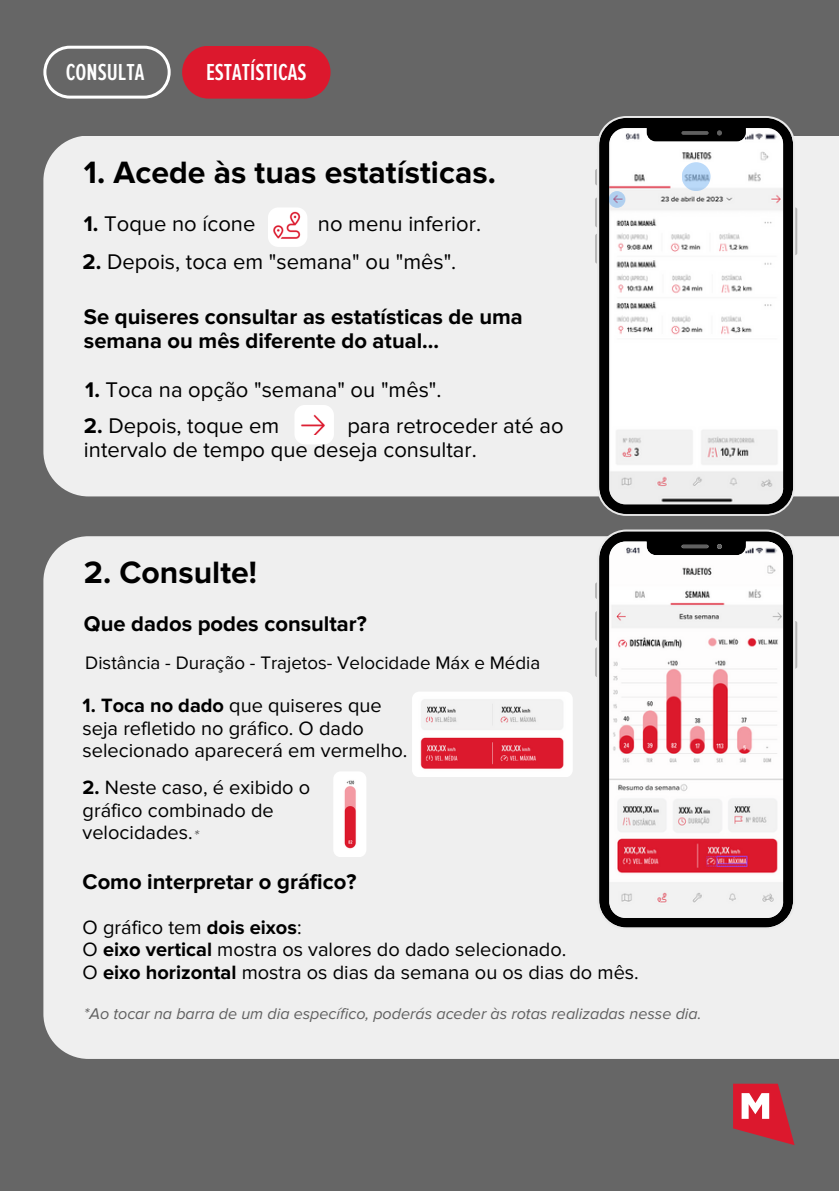
<style>
.page{position:relative;width:839px;height:1191px;background:#fff}
.page>*{position:absolute;margin:0;border:0;box-sizing:border-box;transform-origin:0 0}
.t1{font:700 32px "Proxima Nova";color:#000}
.t2{font:600 24px "Proxima Nova Ex Cn";color:#fff}
.t3{font:22px/24px "Proxima Nova";color:#000}
.t4{font:700 22px/24px "Proxima Nova";color:#000}
.t5{font:20px/22.4px "Proxima Nova";color:#000}
.t6{font:18.8px "Proxima Nova";color:#000}
.t7{font:italic 16px "Proxima Nova";color:#606060}
.s1{font-weight:700}
</style>
<div class="page">
<div style="left:0;top:0;width:838px;height:1191px;background:#666"></div>
<svg style="left:733px;top:1084px;width:61px;height:61px"></svg>
<div style="left:43px;top:136px;width:795px;height:360px;background:#efefef"></div>
<div style="left:268px;top:207px;width:39px;height:40px;background:#fff;border-radius:10px"></div>
<svg style="left:43px;top:46px;width:128px;height:52px"></svg>
<svg style="left:182px;top:46px;width:148px;height:53px"></svg>
<img style="left:273px;top:211px;width:28px;height:28px">
<svg style="left:595px;top:169px;width:2px;height:16px"></svg>
<svg style="left:595px;top:198px;width:2px;height:29px"></svg>
<svg style="left:595px;top:234px;width:2px;height:30px"></svg>
<svg style="left:795px;top:207px;width:2px;height:48px"></svg>
<svg style="left:597px;top:116px;width:198px;height:400px;fill:#fdfdfd"></svg>
<div style="left:294px;top:405px;width:40px;height:39px;background:#fff;border-radius:10px"></div>
<img style="left:301px;top:414px;width:24px;height:21px">
<svg style="left:681px;top:162px;width:29px;height:29px"></svg>
<svg style="left:608px;top:191px;width:17px;height:17px"></svg>
<div style="left:43px;top:536px;width:795px;height:523px;background:#efefef"></div>
<svg style="left:595px;top:582px;width:2px;height:17px"></svg>
<svg style="left:595px;top:611px;width:2px;height:30px"></svg>
<svg style="left:595px;top:647px;width:2px;height:30px"></svg>
<svg style="left:795px;top:621px;width:2px;height:48px"></svg>
<svg style="left:597px;top:530px;width:198px;height:399px"></svg>
<div style="left:333px;top:771px;width:33px;height:86px;background:#fff;border-radius:8px"></div>
<img style="left:344px;top:780px;width:12px;height:69px">
<div style="left:412px;top:692px;width:160px;height:85px;background:#fff"></div>
<img style="left:418px;top:696px;width:147px;height:75px">
<h2 class="t2" style="left:66px;top:58px;width:80px">CONSULTA</h2>
<p class="t2" style="left:206px;top:58px;width:102px">ESTATÍSTICAS</p>
<h4 class="t1" style="left:84px;top:153px;width:413px">1. Acede às tuas estatísticas.</h4>
<h2 class="t3" style="left:84px;top:212px;width:173px"><span class="s1">1.</span> Toque no ícone</h2>
<h2 class="t3" style="left:318px;top:212px;width:165px">no menu inferior.</h2>
<h1 class="t3" style="left:83px;top:250px;width:375px"><span class="s1">2.</span> Depois, toca em "semana" ou "mês".</h1>
<p class="t4" style="left:84px;top:305px;width:440px">Se quiseres consultar as estatísticas de uma semana ou mês diferente do atual...</p>
<h3 class="t3" style="left:85px;top:378px;width:358px"><span class="s1">1.</span> Toca na opção "semana" ou "mês".</h3>
<p class="t3" style="left:84px;top:414px;width:481px;text-indent:263px">para retroceder até ao intervalo de tempo que deseja consultar.</p>
<p class="t3" style="left:84px;top:414px;width:197px"><span class="s1">2.</span> Depois, toque em</p>
<p class="t1" style="left:84px;top:554px;width:175px">2. Consulte!</p>
<h5 class="t4" style="left:84px;top:612px;width:284px">Que dados podes consultar?</h5>
<h5 class="t6" style="left:85px;top:651px;width:456px">Distância - Duração - Trajetos- Velocidade Máx e Média</h5>
<h5 class="t5" style="left:83px;top:695px;width:326px"><span class="s1">1. Toca no dado</span> que quiseres que seja refletido no gráfico. O dado selecionado aparecerá em vermelho.</h5>
<p class="t5" style="left:83px;top:777px;width:229px"><span class="s1">2.</span> Neste caso, é exibido o gráfico combinado de velocidades.</p>
<p class="t7" style="left:193px;top:827px;width:7px">*</p>
<p class="t4" style="left:83px;top:871px;width:275px">Como interpretar o gráfico?</p>
<h3 class="t5" style="left:83px;top:916px;width:557px">O gráfico tem <span class="s1">dois eixos</span>:<br>O <span class="s1">eixo vertical</span> mostra os valores do dado selecionado.<br>O <span class="s1">eixo horizontal</span> mostra os dias da semana ou os dias do mês.</h3>
<h5 class="t7" style="left:84px;top:1005px;width:619px">*Ao tocar na barra de um dia específico, poderás aceder às rotas realizadas nesse dia.</h5>
</div>
